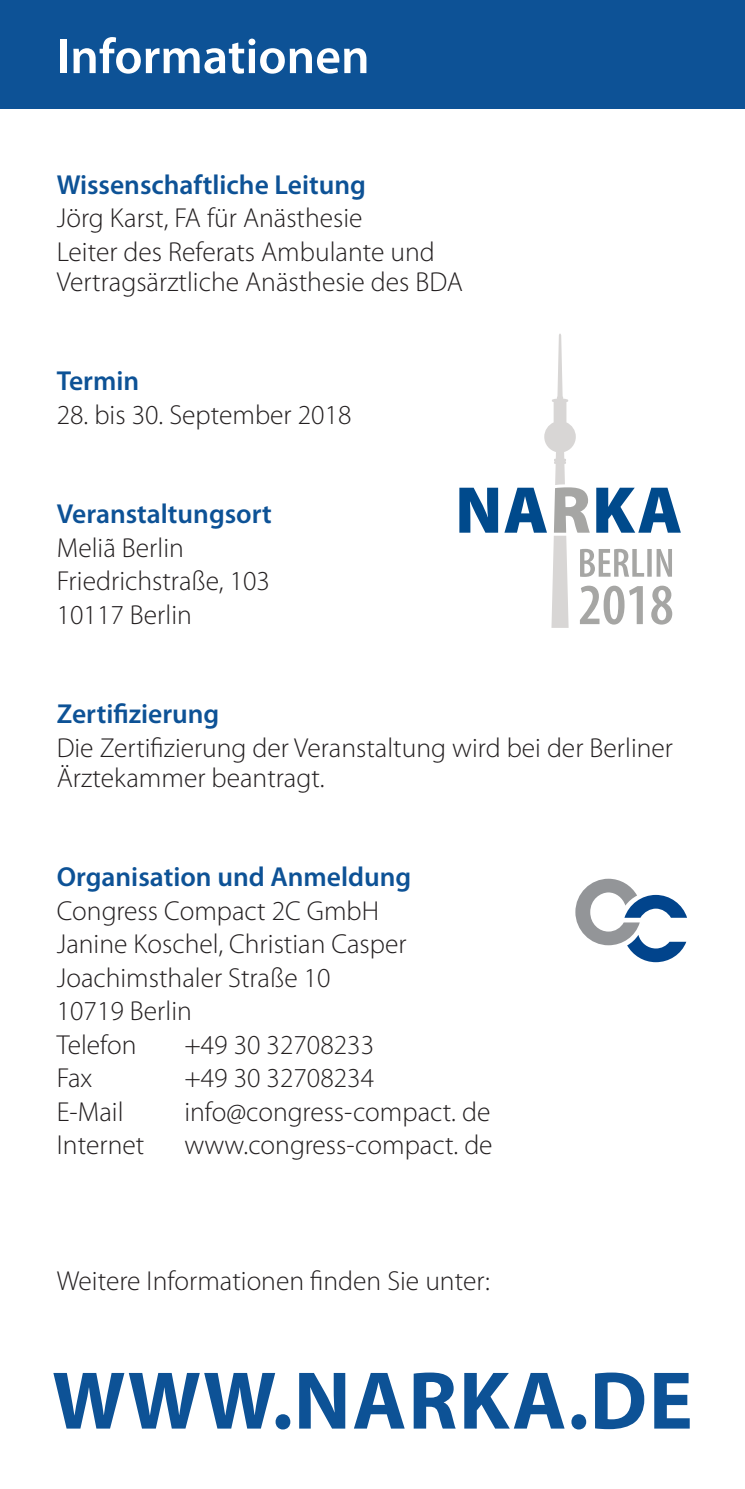
<style>
.page{position:relative;width:745px;height:1489px;background:#fff}
.page>*{position:absolute;margin:0;border:0;box-sizing:border-box;transform-origin:0 0}
.t1{font:700 82.5px "Myriad Pro";letter-spacing:.02em;color:#0d5296}
.t2{font:600 condensed 58.5px "Myriad Pro";color:#a6a6a4}
.Titel{font:600 50px "Myriad Pro";color:#fff}
.Info{font:300 27.5px/30px "Myriad Pro";color:#231f20}
.Head{font:600 27.5px "Myriad Pro";color:#0d5296}
.Head-2{font:300 27.5px "Myriad Pro";color:#231f20}
</style>
<div class="page">
<svg style="left:575px;top:878px;width:111px;height:84px"></svg>
<div style="left:0;top:0;width:744px;height:109px;background:#0d5296"></div>
<svg style="left:459px;top:334px;width:221px;height:294px"></svg>
<p class="Titel" style="left:57px;top:24px;width:314px">Informationen</p>
<p class="Head" style="left:57px;top:167px;width:310px">Wissenschaftliche Leitung</p>
<p class="Info" style="left:57px;top:203px;width:307px">Jörg Karst, FA für Anästhesie</p>
<p class="Info" style="left:57px;top:236px;width:407px">Leiter des Referats Ambulante und<br>Vertragsärztliche Anästhesie des BDA</p>
<p class="Head" style="left:57px;top:363px;width:84px">Termin</p>
<p class="Info" style="left:57px;top:399px;width:296px">28. bis 30. September 2018</p>
<p class="Head" style="left:57px;top:496px;width:216px">Veranstaltungsort</p>
<p class="Info" style="left:57px;top:532px;width:128px">Meliã Berlin</p>
<p class="Info" style="left:57px;top:565px;width:214px">Friedrichstraße, 103</p>
<p class="Info" style="left:57px;top:599px;width:137px">10117 Berlin</p>
<p class="t2" style="left:578px;top:568px;width:97px">2018</p>
<p class="Head" style="left:57px;top:696px;width:164px">Zertifizierung</p>
<p class="Info" style="left:57px;top:732px;width:617px">Die Zertifizierung der Veranstaltung wird bei der Berliner<br>Ärztekammer beantragt.</p>
<p class="Head" style="left:57px;top:859px;width:356px">Organisation und Anmeldung</p>
<p class="Info" style="left:57px;top:895px;width:324px">Congress Compact 2C GmbH</p>
<p class="Info" style="left:57px;top:928px;width:351px">Janine Koschel, Christian Casper</p>
<p class="Info" style="left:57px;top:962px;width:275px">Joachimsthaler Straße 10</p>
<p class="Info" style="left:57px;top:995px;width:137px">10719 Berlin</p>
<p class="Info" style="left:57px;top:1029px;width:81px">Telefon</p>
<p class="Info" style="left:184px;top:1029px;width:191px">+49 30 32708233</p>
<p class="Info" style="left:57px;top:1062px;width:37px">Fax</p>
<p class="Info" style="left:184px;top:1062px;width:191px">+49 30 32708234</p>
<p class="Info" style="left:57px;top:1096px;width:68px">E-Mail</p>
<p class="Info" style="left:184px;top:1096px;width:307px">info@congress-compact. de</p>
<p class="Info" style="left:57px;top:1129px;width:89px">Internet</p>
<p class="Info" style="left:184px;top:1129px;width:309px">www.congress-compact. de</p>
<p class="Head-2" style="left:57px;top:1264px;width:434px">Weitere Informationen finden Sie unter:</p>
<p class="t1" style="left:52px;top:1346px;width:641px">WWW.NARKA.DE</p>
</div>
